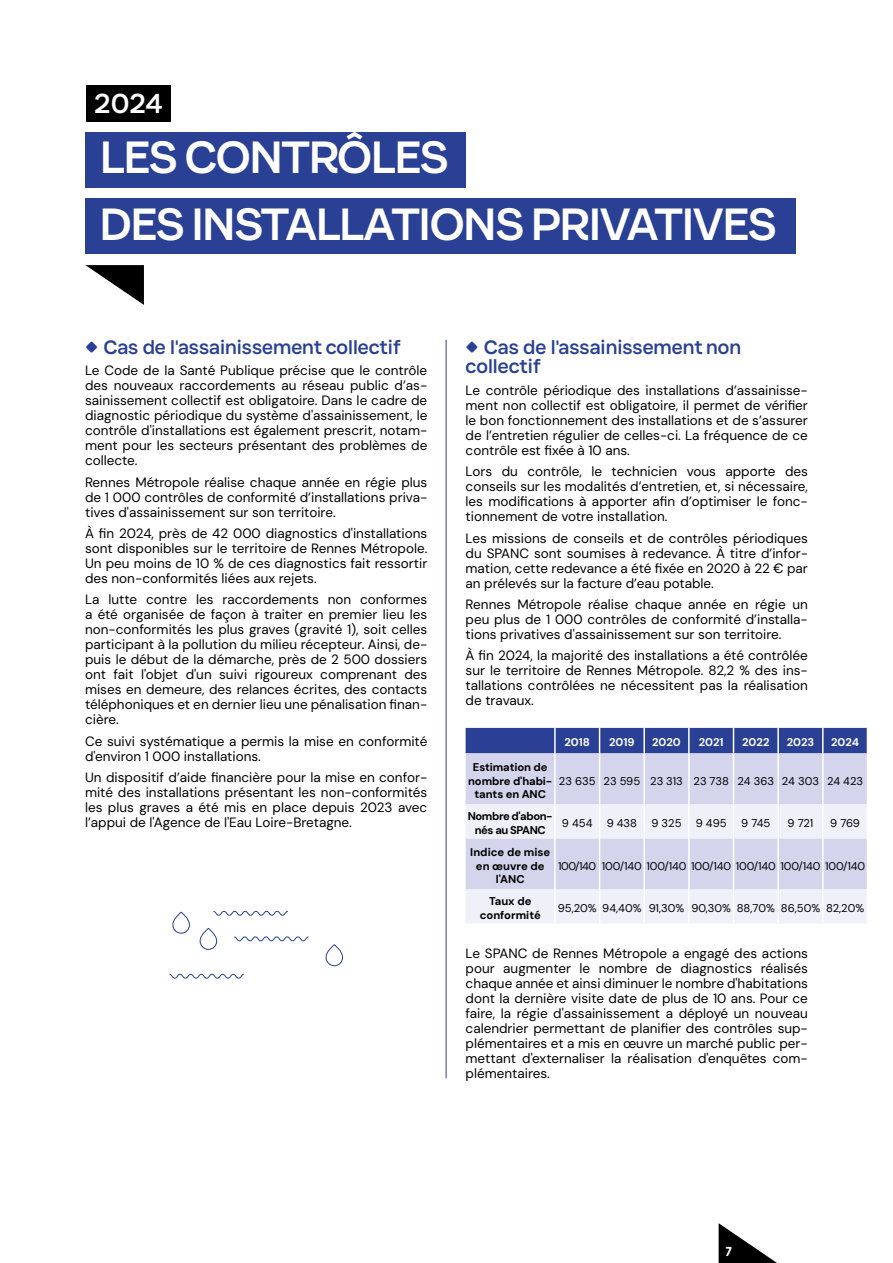
<style>
.page{position:relative;width:893px;height:1263px;background:#fff}
.page>*{position:absolute;margin:0;border:0;box-sizing:border-box;transform-origin:0 0}
.t1{font:500 42px "Condate";letter-spacing:-.04em;color:#fff}
.t2{font:500 25.5px "Condate";color:#fff}
.t3{font:500 18px/19.5px "Condate";color:#294094}
.t4{font:13.5px/15px "DM Sans";color:#000;text-align:justify}
.t5{font:700 13.5px "Vista Sans OT";color:#fff}
.t6{font:11.25px "DM Sans";letter-spacing:-.01em;color:#000}
.t7{font:700 11.25px/13.5px "DM Sans";letter-spacing:-.01em;color:#000;text-align:center}
.t8{font:700 11.25px "DM Sans";letter-spacing:-.005em;color:#fff}
.t9{font:700 11.25px/13.5px "DM Sans";letter-spacing:-.04em;color:#000;text-align:center}
</style>
<div class="page">
<svg style="left:85px;top:265px;width:59px;height:40px"></svg>
<div style="left:85px;top:132px;width:381px;height:56px;background:#294094"></div>
<div style="left:86px;top:85px;width:85px;height:36px;background:#000"></div>
<div style="left:85px;top:199px;width:710px;height:55px;background:#294094"></div>
<div style="left:466px;top:753px;width:401px;height:51px;background:#d4d4ec"></div>
<svg style="left:466px;top:804px;width:401px;height:119px;fill:#f0f0f9"></svg>
<div style="left:466px;top:728px;width:401px;height:25px;background:#294094"></div>
<hr style="left:554px;top:753px;width:2px;height:51px;background:#fff">
<hr style="left:599px;top:753px;width:1px;height:51px;background:#fff">
<hr style="left:643px;top:753px;width:2px;height:51px;background:#fff">
<hr style="left:688px;top:753px;width:2px;height:51px;background:#fff">
<hr style="left:733px;top:753px;width:1px;height:51px;background:#fff">
<hr style="left:777px;top:753px;width:2px;height:51px;background:#fff">
<hr style="left:822px;top:753px;width:2px;height:51px;background:#fff">
<hr style="left:554px;top:804px;width:2px;height:34px;background:#fff">
<hr style="left:599px;top:804px;width:1px;height:34px;background:#fff">
<hr style="left:643px;top:804px;width:2px;height:34px;background:#fff">
<hr style="left:688px;top:804px;width:2px;height:34px;background:#fff">
<hr style="left:733px;top:804px;width:1px;height:34px;background:#fff">
<hr style="left:777px;top:804px;width:2px;height:34px;background:#fff">
<hr style="left:822px;top:804px;width:2px;height:34px;background:#fff">
<hr style="left:554px;top:838px;width:2px;height:51px;background:#fff">
<hr style="left:599px;top:838px;width:1px;height:51px;background:#fff">
<hr style="left:643px;top:838px;width:2px;height:51px;background:#fff">
<hr style="left:688px;top:838px;width:2px;height:51px;background:#fff">
<hr style="left:733px;top:838px;width:1px;height:51px;background:#fff">
<hr style="left:777px;top:838px;width:2px;height:51px;background:#fff">
<hr style="left:822px;top:838px;width:2px;height:51px;background:#fff">
<hr style="left:554px;top:889px;width:2px;height:34px;background:#fff">
<hr style="left:599px;top:889px;width:1px;height:34px;background:#fff">
<hr style="left:643px;top:889px;width:2px;height:34px;background:#fff">
<hr style="left:688px;top:889px;width:2px;height:34px;background:#fff">
<hr style="left:733px;top:889px;width:1px;height:34px;background:#fff">
<hr style="left:777px;top:889px;width:2px;height:34px;background:#fff">
<hr style="left:822px;top:889px;width:2px;height:34px;background:#fff">
<hr style="left:446px;top:340px;width:1px;height:738px;background:#294094">
<svg style="left:234px;top:936px;width:75px;height:5px"></svg>
<svg style="left:213px;top:911px;width:75px;height:5px"></svg>
<div style="left:200px;top:928px;width:17px;height:22px;border:1px solid #294094;border-radius:8px"></div>
<div style="left:173px;top:912px;width:17px;height:21px;border:1px solid #294094;border-radius:8px"></div>
<div style="left:326px;top:944px;width:17px;height:22px;border:1px solid #294094;border-radius:8px"></div>
<svg style="left:169px;top:973px;width:75px;height:6px"></svg>
<svg style="left:719px;top:1223px;width:58px;height:40px"></svg>
<h2 class="t2" style="left:94px;top:87px;width:70px">2024</h2>
<h1 class="t1" style="left:100px;top:131px;width:350px">LES CONTRÔLES</h1>
<h1 class="t1" style="left:99px;top:197px;width:679px">DES INSTALLATIONS PRIVATIVES</h1>
<h3 class="t3" style="left:103px;top:337px;width:299px">Cas de l'assainissement collectif</h3>
<p class="t4" style="left:85px;top:363px;width:344px">Le Code de la Santé Publique précise que le contrôle des nouveaux raccordements au réseau public d’as&shy;sainissement collectif est obligatoire. Dans le cadre de diagnostic périodique du système d'assainissement, le contrôle d'installations est également prescrit, notam&shy;ment pour les secteurs présentant des problèmes de collecte.</p>
<p class="t4" style="left:85px;top:474px;width:344px">Rennes Métropole réalise chaque année en régie plus de 1 000 contrôles de conformité d’installations priva&shy;tives d'assainissement sur son territoire.</p>
<p class="t4" style="left:85px;top:526px;width:344px">À fin 2024, près de 42 000 diagnostics d'installations sont disponibles sur le territoire de Rennes Métropole.<br>Un peu moins de 10 % de ces diagnostics fait ressortir des non-conformités liées aux rejets.</p>
<p class="t4" style="left:85px;top:592px;width:344px">La lutte contre les raccordements non conformes a été organisée de façon à traiter en premier lieu les non-conformités les plus graves (gravité 1), soit celles participant à la pollution du milieu récepteur. Ainsi, de&shy;puis le début de la démarche, près de 2 500 dossiers ont fait l'objet d'un suivi rigoureux comprenant des mises en demeure, des relances écrites, des contacts téléphoniques et en dernier lieu une pénalisation finan&shy;cière.</p>
<p class="t4" style="left:85px;top:733px;width:344px">Ce suivi systématique a permis la mise en conformité d'environ 1 000 installations.</p>
<p class="t4" style="left:85px;top:770px;width:344px">Un dispositif d’aide financière pour la mise en confor&shy;mité des installations présentant les non-conformités les plus graves a été mis en place depuis 2023 avec l’appui de l'Agence de l'Eau Loire-Bretagne.</p>
<h3 class="t3" style="left:466px;top:337px;width:277px;text-indent:18px">Cas de l'assainissement non collectif</h3>
<p class="t4" style="left:466px;top:382px;width:344px">Le contrôle périodique des installations d’assainisse&shy;ment non collectif est obligatoire, il permet de vérifier le bon fonctionnement des installations et de s’assurer de l’entretien régulier de celles-ci. La fréquence de ce contrôle est fixée à 10 ans.</p>
<p class="t4" style="left:466px;top:464px;width:344px">Lors du contrôle, le technicien vous apporte des conseils sur les modalités d’entretien, et, si nécessaire, les modifications à apporter afin d’optimiser le fonc&shy;tionnement de votre installation.</p>
<p class="t4" style="left:466px;top:530px;width:344px">Les missions de conseils et de contrôles périodiques du SPANC sont soumises à redevance. À titre d’infor&shy;mation, cette redevance a été fixée en 2020 à 22 € par an prélevés sur la facture d’eau potable.</p>
<p class="t4" style="left:466px;top:597px;width:344px">Rennes Métropole réalise chaque année en régie un peu plus de 1 000 contrôles de conformité d’installa&shy;tions privatives d'assainissement sur son territoire.</p>
<p class="t4" style="left:466px;top:648px;width:344px">À fin 2024, la majorité des installations a été contrôlée sur le territoire de Rennes Métropole. 82,2 % des ins&shy;tallations contrôlées ne nécessitent pas la réalisation de travaux.</p>
<p class="t7" style="left:468px;top:760px;width:86px">Estimation de nombre d'habi&shy;tants en ANC</p>
<p class="t8" style="left:564px;top:735px;width:27px">2018</p>
<p class="t8" style="left:609px;top:735px;width:27px">2019</p>
<p class="t8" style="left:652px;top:735px;width:30px">2020</p>
<p class="t8" style="left:699px;top:735px;width:26px">2021</p>
<p class="t8" style="left:742px;top:735px;width:29px">2022</p>
<p class="t8" style="left:787px;top:735px;width:29px">2023</p>
<p class="t8" style="left:831px;top:735px;width:30px">2024</p>
<p class="t6" style="left:559px;top:774px;width:306px">23 635 23 595 23 313 23 738 24 363 24 303 24 423</p>
<p class="t9" style="left:468px;top:810px;width:86px">Nombre d'abon&shy;nés au SPANC</p>
<p class="t6" style="left:562px;top:816px;width:32px">9 454</p>
<p class="t6" style="left:607px;top:816px;width:32px">9 438</p>
<p class="t6" style="left:651px;top:816px;width:32px">9 325</p>
<p class="t6" style="left:696px;top:816px;width:32px">9 495</p>
<p class="t6" style="left:741px;top:816px;width:31px">9 745</p>
<p class="t6" style="left:788px;top:816px;width:27px">9 721</p>
<p class="t6" style="left:830px;top:816px;width:31px">9 769</p>
<p class="t7" style="left:470px;top:845px;width:81px">Indice de mise en œuvre de l'ANC</p>
<p class="t6" style="left:558px;top:859px;width:309px">100/140 100/140 100/140 100/140 100/140 100/140 100/140</p>
<p class="t7" style="left:480px;top:895px;width:63px">Taux de conformité</p>
<p class="t6" style="left:558px;top:901px;width:308px">95,20% 94,40% 91,30% 90,30% 88,70% 86,50% 82,20%</p>
<p class="t4" style="left:466px;top:946px;width:344px">Le SPANC de Rennes Métropole a engagé des actions pour augmenter le nombre de diagnostics réalisés chaque année et ainsi diminuer le nombre d'habitations dont la dernière visite date de plus de 10 ans. Pour ce faire, la régie d'assainissement a déployé un nouveau calendrier permettant de planifier des contrôles sup&shy;plémentaires et a mis en œuvre un marché public per&shy;mettant d'externaliser la réalisation d'enquêtes com&shy;plémentaires.</p>
<p class="t5" style="left:726px;top:1244px;width:8px">7</p>
</div>
